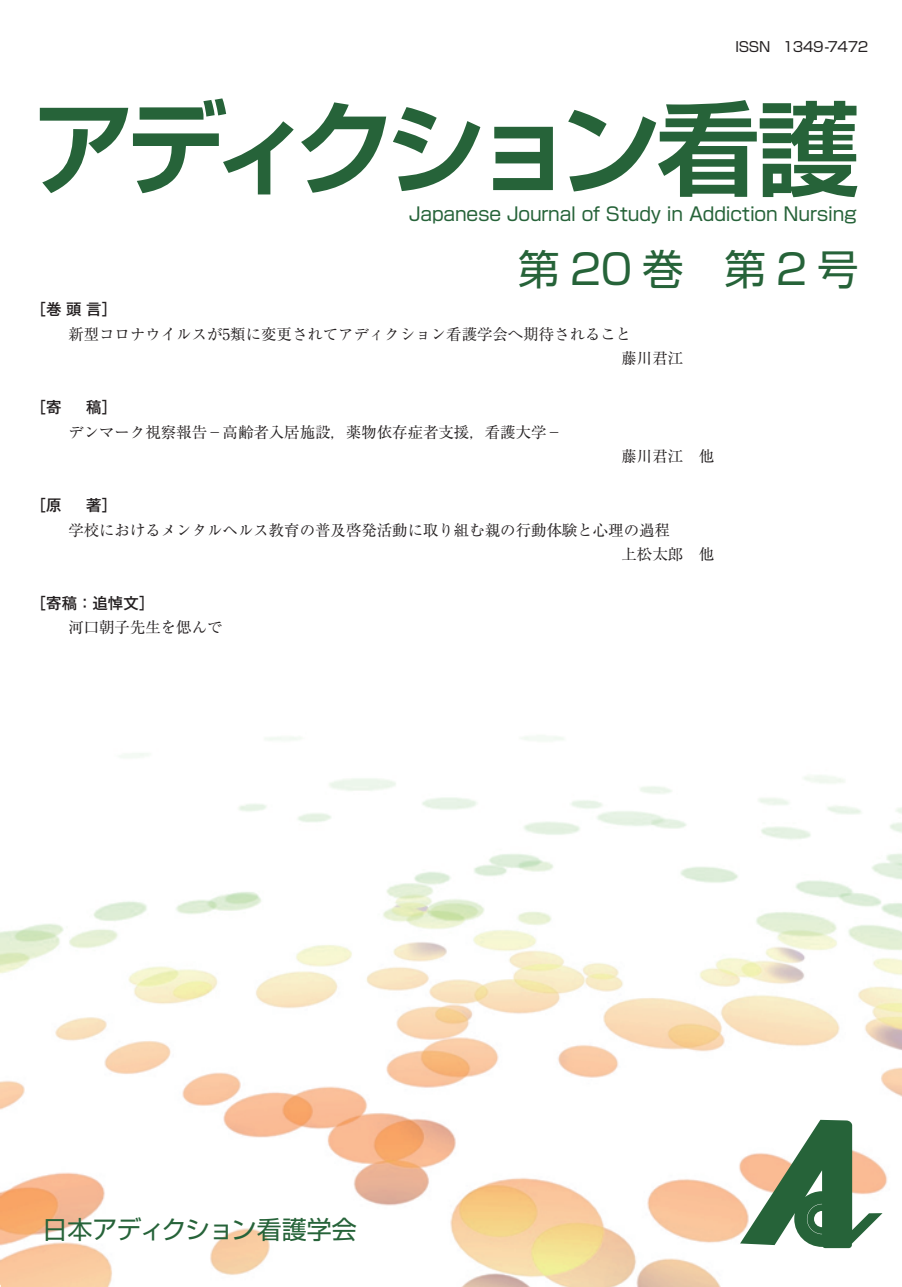
<style>
.page{position:relative;width:902px;height:1287px;background:#fff}
.page>*{position:absolute;margin:0;border:0;box-sizing:border-box;transform-origin:0 0}
.t1{font:700 102px "Shin Go Pr 6 De";letter-spacing:-.12em;color:#266339}
.t2{font:41.4px "Shin Go Pr 6";letter-spacing:.24em;color:#266339}
.t3{font:25.05px "Shin Go Pr 6";letter-spacing:-.025em;color:#266339}
.t4{font:18.45px "Shin Go Pr 6";letter-spacing:-.01em;color:#266339}
.t5{font:15.45px/24.5px "Ryumin Pr 6";color:#231f20}
.t6{font:500 15.45px "Gothic MB101 Pr 6";color:#231f20}
.t7{font:13.8px "Shin Go Pr 6";letter-spacing:-.025em;color:#231f20}
</style>
<div class="page">
<img style="left:0;top:736px;width:901px;height:550px">
<svg style="left:739px;top:1119px;width:143px;height:128px"></svg>
<svg style="left:891px;top:1274px;width:10px;height:12px"></svg>
<svg style="left:0;top:1274px;width:1px;height:13px"></svg>
<p class="t7" style="left:735px;top:35px;width:134px">ISSN 1349-7472</p>
<h1 class="t1" style="left:33px;top:65px;width:827px">アディクション看護</h1>
<p class="t4" style="left:409px;top:199px;width:449px">Japanese Journal of Study in Addiction Nursing</p>
<h2 class="t2" style="left:518px;top:235px;width:342px">第20巻　第2号</h2>
<p class="t6" style="left:31px;top:296px;width:88px">［巻頭言］</p>
<p class="t5" style="left:621px;top:321px;width:63px;text-indent:-553px">新型コロナウイルスが5類に変更されてアディクション看護学会へ期待されること<br>藤川君江</p>
<p class="t6" style="left:31px;top:394px;width:32px">［寄</p>
<p class="t6" style="left:86px;top:394px;width:32px">稿］</p>
<p class="t5" style="left:68px;top:419px;width:495px">デンマーク視察報告－高齢者入居施設，薬物依存症者支援，看護大学－</p>
<p class="t5" style="left:621px;top:443px;width:94px">藤川君江　他</p>
<p class="t6" style="left:31px;top:492px;width:32px">［原</p>
<p class="t6" style="left:86px;top:492px;width:32px">著］</p>
<p class="t5" style="left:621px;top:516px;width:94px;text-indent:-553px">学校におけるメンタルヘルス教育の普及啓発活動に取り組む親の行動体験と心理の過程<br>上松太郎　他</p>
<p class="t6" style="left:31px;top:590px;width:125px">［寄稿：追悼文］</p>
<p class="t5" style="left:68px;top:614px;width:156px">河口朝子先生を偲んで</p>
<h3 class="t3" style="left:43px;top:1208px;width:316px">日本アディクション看護学会</h3>
</div>
